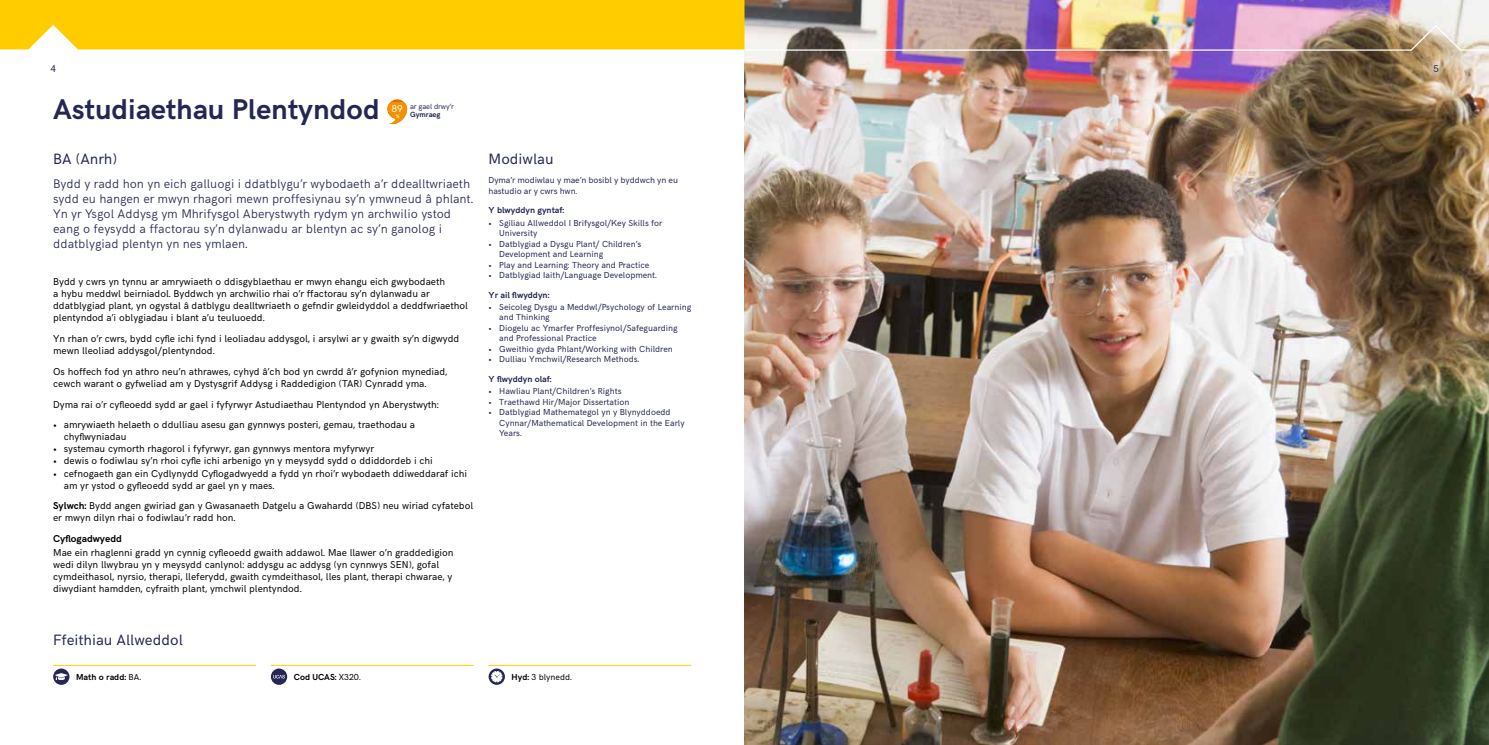
<style>
.page{position:relative;width:1489px;height:745px;background:#fff}
.page>*{position:absolute;margin:0;border:0;box-sizing:border-box;transform-origin:0 0}
.t1{font:700 28.75px "HK Grotesk";color:#242753}
.t2{font:15px "HK Grotesk";color:#242753}
.t3{font:300 12.5px/15px "HK Grotesk";color:#242753}
.t4{font:10px/12px "HK Grotesk";color:#000}
.t5{font:700 10px "HK Grotesk";color:#000}
.t6{font:10px "HK Grotesk";color:#fff}
.t7{font:10px "HK Grotesk";color:#242753}
.t8{font:8.75px/10.5px "HK Grotesk";color:#242753}
.t9{font:700 8.75px "HK Grotesk";color:#242753}
.t10{font:700 8.75px "HK Grotesk";color:#000}
.t11{font:8.75px "HK Grotesk";color:#000}
.t12{font:7.5px "HK Grotesk";letter-spacing:-.01em;color:#242753}
.t13{font:700 7.5px "HK Grotesk";letter-spacing:-.01em;color:#242753}
.t14{font:italic 700 5px "HK Grotesk";color:#fff}
.s1{font-weight:700}
.s2{font-weight:400}
</style>
<div class="page">
<img style="left:744px;top:52px;width:744px;height:692px">
<svg style="left:387px;top:99px;width:20px;height:26px"></svg>
<hr style="left:53px;top:664px;width:203px;height:1px;background:#fc0">
<svg style="left:53px;top:668px;width:16px;height:16px"></svg>
<hr style="left:271px;top:664px;width:202px;height:1px;background:#fc0">
<svg style="left:271px;top:668px;width:16px;height:16px"></svg>
<hr style="left:488px;top:664px;width:203px;height:1px;background:#fc0">
<svg style="left:488px;top:668px;width:17px;height:16px"></svg>
<img style="left:0;top:0;width:1488px;height:52px">
<p class="t7" style="left:50px;top:61px;width:7px">4</p>
<p class="t7" style="left:1432px;top:61px;width:7px">5</p>
<h1 class="t1" style="left:53px;top:88px;width:328px">Astudiaethau Plentyndod</h1>
<p class="t12" style="left:410px;top:101px;width:45px">ar gael drwy’r</p>
<p class="t6" style="left:391px;top:101px;width:13px">89</p>
<p class="t14" style="left:396px;top:112px;width:5px">%</p>
<p class="t13" style="left:410px;top:108px;width:32px">Gymraeg</p>
<h2 class="t2" style="left:53px;top:147px;width:65px">BA (Anrh)</h2>
<p class="t3" style="left:53px;top:175px;width:421px">Bydd y radd hon yn eich galluogi i ddatblygu’r wybodaeth a’r ddealltwriaeth sydd eu hangen er mwyn rhagori mewn proffesiynau sy’n ymwneud â phlant.<br>Yn yr Ysgol Addysg ym Mhrifysgol Aberystwyth rydym yn archwilio ystod eang o feysydd a ffactorau sy’n dylanwadu ar blentyn ac sy’n ganolog i ddatblygiad plentyn yn nes ymlaen.</p>
<p class="t4" style="left:53px;top:274px;width:416px">Bydd y cwrs yn tynnu ar amrywiaeth o ddisgyblaethau er mwyn ehangu eich gwybodaeth<br>a hybu meddwl beirniadol. Byddwch yn archwilio rhai o’r ffactorau sy’n dylanwadu ar ddatblygiad plant, yn ogystal â datblygu dealltwriaeth o gefndir gwleidyddol a deddfwriaethol plentyndod a’i oblygiadau i blant a’u teuluoedd.</p>
<p class="t4" style="left:53px;top:331px;width:408px">Yn rhan o’r cwrs, bydd cyfle ichi fynd i leoliadau addysgol, i arsylwi ar y gwaith sy’n digwydd mewn lleoliad addysgol/plentyndod.</p>
<p class="t4" style="left:53px;top:364px;width:396px">Os hoffech fod yn athro neu’n athrawes, cyhyd â’ch bod yn cwrdd â’r gofynion mynediad, cewch warant o gyfweliad am y Dystysgrif Addysg i Raddedigion (TAR) Cynradd yma.</p>
<p class="t4" style="left:53px;top:397px;width:387px">Dyma rai o’r cyfleoedd sydd ar gael i fyfyrwyr Astudiaethau Plentyndod yn Aberystwyth:</p>
<p class="t4" style="left:64px;top:418px;width:353px;text-indent:-11px">• amrywiaeth helaeth o ddulliau asesu gan gynnwys posteri, gemau, traethodau a chyflwyniadau</p>
<p class="t4" style="left:53px;top:442px;width:322px">• systemau cymorth rhagorol i fyfyrwyr, gan gynnwys mentora myfyrwyr</p>
<p class="t4" style="left:53px;top:454px;width:381px">• dewis o fodiwlau sy’n rhoi cyfle ichi arbenigo yn y meysydd sydd o ddiddordeb i chi</p>
<p class="t4" style="left:64px;top:466px;width:405px;text-indent:-11px">• cefnogaeth gan ein Cydlynydd Cyflogadwyedd a fydd yn rhoi’r wybodaeth ddiweddaraf ichi am yr ystod o gyfleoedd sydd ar gael yn y maes.</p>
<p class="t4" style="left:53px;top:499px;width:421px"><span class="s1">Sylwch:</span> Bydd angen gwiriad gan y Gwasanaeth Datgelu a Gwahardd (DBS) neu wiriad cyfatebol er mwyn dilyn rhai o fodiwlau’r radd hon.</p>
<p class="t5" style="left:53px;top:531px;width:70px">Cyflogadwyedd</p>
<p class="t4" style="left:53px;top:545px;width:402px">Mae ein rhaglenni gradd yn cynnig cyfleoedd gwaith addawol. Mae llawer o’n graddedigion wedi dilyn llwybrau yn y meysydd canlynol: addysgu ac addysg (yn cynnwys SEN), gofal cymdeithasol, nyrsio, therapi, lleferydd, gwaith cymdeithasol, lles plant, therapi chwarae, y diwydiant hamdden, cyfraith plant, ymchwil plentyndod.</p>
<h2 class="t2" style="left:488px;top:147px;width:67px">Modiwlau</h2>
<p class="t8" style="left:488px;top:174px;width:191px">Dyma’r modiwlau y mae’n bosibl y byddwch yn eu hastudio ar y cwrs hwn.</p>
<p class="t9" style="left:488px;top:203px;width:77px">Y blwyddyn gyntaf:</p>
<p class="t8" style="left:499px;top:216px;width:165px;text-indent:-11px">• Sgiliau Allweddol I Brifysgol/Key Skills for<br>University</p>
<p class="t8" style="left:499px;top:237px;width:143px;text-indent:-11px">• Datblygiad a Dysgu Plant/ Children’s<br>Development and Learning</p>
<p class="t8" style="left:488px;top:258px;width:162px">• Play and Learning: Theory and Practice</p>
<p class="t8" style="left:488px;top:269px;width:170px">• Datblygiad Iaith/Language Development.</p>
<p class="t9" style="left:488px;top:288px;width:62px">Yr ail flwyddyn:</p>
<p class="t8" style="left:499px;top:300px;width:193px;text-indent:-11px">• Seicoleg Dysgu a Meddwl/Psychology of Learning and Thinking</p>
<p class="t8" style="left:499px;top:321px;width:180px;text-indent:-11px">• Diogelu ac Ymarfer Proffesiynol/Safeguarding and Professional Practice</p>
<p class="t8" style="left:488px;top:342px;width:186px">• Gweithio gyda Phlant/Working with Children</p>
<p class="t8" style="left:488px;top:353px;width:152px">• Dulliau Ymchwil/Research Methods.</p>
<p class="t9" style="left:488px;top:372px;width:65px">Y flwyddyn olaf:</p>
<p class="t8" style="left:488px;top:385px;width:134px">• Hawliau Plant/Children’s Rights</p>
<p class="t8" style="left:488px;top:395px;width:142px">• Traethawd Hir/Major Dissertation</p>
<p class="t8" style="left:499px;top:406px;width:187px;text-indent:-11px">• Datblygiad Mathemategol yn y Blynyddoedd<br>Cynnar/Mathematical Development in the Early<br>Years.</p>
<h2 class="t2" style="left:53px;top:627px;width:131px">Ffeithiau Allweddol</h2>
<p class="t10" style="left:76px;top:669px;width:66px">Math o radd: <span class="s2">BA.</span></p>
<p class="t10" style="left:294px;top:669px;width:68px">Cod UCAS: <span class="s2">X320.</span></p>
<p class="t11" style="left:511px;top:669px;width:62px"><span class="s1">Hyd:</span> 3 blynedd.</p>
</div>
